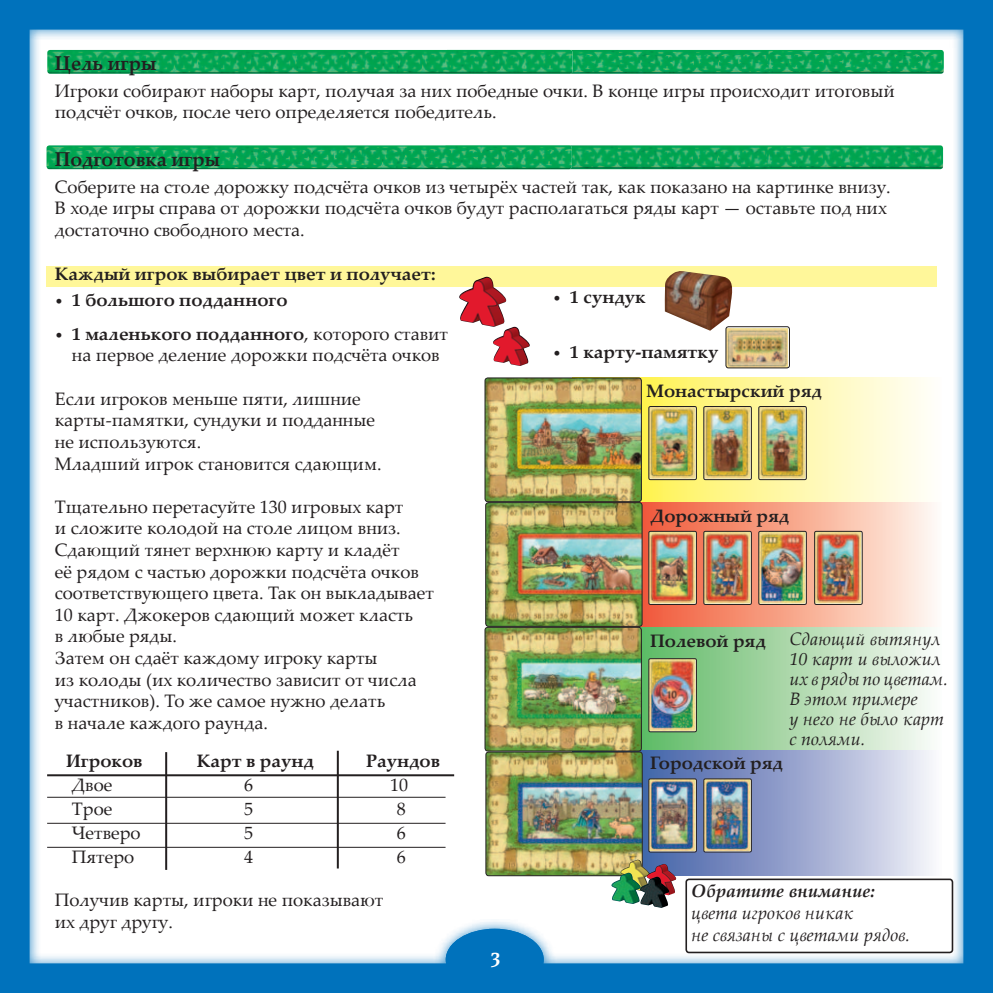
<style>
.page{position:relative;width:993px;height:993px;background:#fff}
.page>*{position:absolute;margin:0;border:0;box-sizing:border-box;transform-origin:0 0}
.t1{font:700 20px "Palatino Linotype";color:#231f20;scale:.95 1}
.t2{font:700 20px "Mirandolina";color:#fff}
.t3{font:18px/21.6px "Palatino Linotype";color:#231f20}
.t4{font:700 18px "Palatino Linotype";color:#231f20}
.t5{font:italic 18px/20px "Palatino Linotype";color:#231f20}
.t6{font:italic 700 18px "Palatino Linotype";color:#231f20}
.s1{font-weight:400;font-size:14px}
.s2{font-size:14px}
.s3{font-weight:700}
</style>
<div class="page">
<div style="left:0;top:0;width:992px;height:992px;background:#0072bc"></div>
<div style="left:29px;top:29px;width:934px;height:936px;background:#0072bc;opacity:.87"></div>
<div style="left:46px;top:266px;width:890px;height:20px;background:#fff79a"></div>
<img style="left:571px;top:145px;width:371px;height:24px">
<img style="left:46px;top:145px;width:525px;height:24px">
<img style="left:572px;top:50px;width:371px;height:24px">
<img style="left:47px;top:50px;width:525px;height:24px">
<svg style="left:642px;top:502px;width:298px;height:124px;background:#f3b19d"></svg>
<svg style="left:640px;top:377px;width:300px;height:124px;background:#fcf6b6"></svg>
<svg style="left:642px;top:626px;width:298px;height:124px;background:#b3dab2"></svg>
<svg style="left:642px;top:750px;width:298px;height:125px;background:#a6b1d3"></svg>
<div style="left:685px;top:878px;width:267px;height:74px;border:2px solid #231f20;border-radius:3px"></div>
<hr style="left:47px;top:774px;width:407px;height:2px;background:#231f20">
<hr style="left:165px;top:751px;width:2px;height:118px;background:#231f20">
<hr style="left:337px;top:750px;width:2px;height:118px;background:#231f20">
<hr style="left:47px;top:796px;width:398px;height:1px;background:#231f20">
<hr style="left:47px;top:822px;width:398px;height:1px;background:#231f20">
<hr style="left:47px;top:846px;width:398px;height:1px;background:#231f20">
<img style="left:458px;top:276px;width:48px;height:51px">
<img style="left:492px;top:326px;width:38px;height:40px">
<img style="left:725px;top:328px;width:62px;height:40px">
<div style="left:725px;top:326px;width:64px;height:42px;border:1px solid #231f20;border-radius:3px"></div>
<img style="left:485px;top:378px;width:157px;height:497px">
<div style="left:484px;top:377px;width:157px;height:125px;border:1px solid #231f20;border-radius:3px"></div>
<img style="left:485px;top:502px;width:157px;height:124px;border-radius:3px">
<div style="left:485px;top:502px;width:157px;height:124px;border:1px solid #231f20;border-radius:3px"></div>
<img style="left:485px;top:627px;width:156px;height:123px;border-radius:3px">
<div style="left:484px;top:626px;width:157px;height:125px;border:1px solid #231f20;border-radius:3px"></div>
<img style="left:485px;top:751px;width:157px;height:124px;border-radius:3px">
<div style="left:485px;top:751px;width:157px;height:124px;border:1px solid #231f20;border-radius:3px"></div>
<img style="left:619px;top:859px;width:30px;height:17px">
<img style="left:610px;top:872px;width:30px;height:31px">
<img style="left:646px;top:863px;width:30px;height:31px">
<img style="left:639px;top:876px;width:30px;height:31px">
<img style="left:664px;top:271px;width:69px;height:59px">
<img style="left:650px;top:408px;width:44px;height:70px">
<div style="left:648px;top:406px;width:48px;height:74px;border:1px solid #231f20;border-radius:2px"></div>
<img style="left:705px;top:408px;width:44px;height:70px">
<div style="left:703px;top:406px;width:48px;height:74px;border:1px solid #231f20;border-radius:2px"></div>
<img style="left:760px;top:408px;width:44px;height:70px">
<div style="left:758px;top:406px;width:48px;height:74px;border:1px solid #231f20;border-radius:2px"></div>
<img style="left:650px;top:533px;width:44px;height:69px">
<div style="left:648px;top:531px;width:48px;height:73px;border:1px solid #231f20;border-radius:2px"></div>
<img style="left:705px;top:533px;width:44px;height:69px">
<div style="left:703px;top:531px;width:48px;height:73px;border:1px solid #231f20;border-radius:2px"></div>
<img style="left:760px;top:533px;width:44px;height:69px">
<div style="left:758px;top:531px;width:48px;height:73px;border:1px solid #231f20;border-radius:2px"></div>
<img style="left:816px;top:533px;width:44px;height:69px">
<div style="left:814px;top:531px;width:48px;height:73px;border:1px solid #231f20;border-radius:2px"></div>
<img style="left:650px;top:660px;width:44px;height:69px">
<div style="left:648px;top:658px;width:48px;height:73px;border:1px solid #231f20;border-radius:2px"></div>
<img style="left:650px;top:780px;width:44px;height:70px">
<div style="left:648px;top:778px;width:48px;height:74px;border:1px solid #231f20;border-radius:2px"></div>
<img style="left:705px;top:780px;width:44px;height:70px">
<div style="left:703px;top:778px;width:48px;height:74px;border:1px solid #231f20;border-radius:2px"></div>
<p class="t1" style="left:55px;top:48px;width:108px">Цель игры</p>
<p class="t3" style="left:55px;top:79px;width:841px">Игроки собирают наборы карт, получая за них победные очки. В конце игры происходит итоговый подсчёт очков, после чего определяется победитель.</p>
<p class="t1" style="left:55px;top:144px;width:175px">Подготовка игры</p>
<p class="t3" style="left:55px;top:175px;width:837px">Соберите на столе дорожку подсчёта очков из четырёх частей так, как показано на картинке внизу.<br>В ходе игры справа от дорожки подсчёта очков будут располагаться ряды карт — оставьте под них достаточно свободного места.</p>
<p class="t4" style="left:55px;top:261px;width:382px">Каждый игрок выбирает цвет и получает:</p>
<p class="t4" style="left:55px;top:287px;width:234px"><span class="s1">•</span> 1 большого подданного</p>
<p class="t3" style="left:55px;top:322px;width:394px;text-align:center"><span class="s2">•</span> <span class="s3">1 маленького подданного</span>, которого ставит на первое деление дорожки подсчёта очков</p>
<p class="t3" style="left:55px;top:387px;width:328px">Если игроков меньше пяти, лишние карты-памятки, сундуки и подданные не используются.<br>Младший игрок становится сдающим.</p>
<p class="t3" style="left:55px;top:495px;width:380px">Тщательно перетасуйте 130 игровых карт<br>и сложите колодой на столе лицом вниз.<br>Сдающий тянет верхнюю карту и кладёт<br>её рядом с частью дорожки подсчёта очков соответствующего цвета. Так он выкладывает 10 карт. Джокеров сдающий может класть<br>в любые ряды.<br>Затем он сдаёт каждому игроку карты<br>из колоды (их количество зависит от числа участников). То же самое нужно делать<br>в начале каждого раунда.</p>
<p class="t4" style="left:66px;top:747px;width:78px">Игроков</p>
<p class="t4" style="left:197px;top:747px;width:119px">Карт в раунд</p>
<p class="t4" style="left:366px;top:747px;width:75px">Раундов</p>
<p class="t3" style="left:72px;top:773px;width:42px">Двое</p>
<p class="t3" style="left:244px;top:773px;width:10px">6</p>
<p class="t3" style="left:390px;top:773px;width:19px">10</p>
<p class="t3" style="left:72px;top:797px;width:42px">Трое</p>
<p class="t3" style="left:244px;top:797px;width:10px">5</p>
<p class="t3" style="left:397px;top:797px;width:10px">8</p>
<p class="t3" style="left:72px;top:821px;width:70px">Четверо</p>
<p class="t3" style="left:244px;top:821px;width:10px">5</p>
<p class="t3" style="left:397px;top:821px;width:10px">6</p>
<p class="t3" style="left:72px;top:845px;width:64px">Пятеро</p>
<p class="t3" style="left:244px;top:845px;width:10px">4</p>
<p class="t3" style="left:397px;top:845px;width:10px">6</p>
<p class="t3" style="left:55px;top:888px;width:330px">Получив карты, игроки не показывают их друг другу.</p>
<p class="t4" style="left:552px;top:283px;width:94px"><span class="s1">•</span> 1 сундук</p>
<p class="t4" style="left:552px;top:339px;width:167px"><span class="s1">•</span> 1 карту-памятку</p>
<p class="t4" style="left:646px;top:378px;width:177px">Монастырский ряд</p>
<p class="t4" style="left:650px;top:503px;width:141px">Дорожный ряд</p>
<p class="t5" style="left:789px;top:628px;width:160px">Сдающий вытянул<br>10 карт и выложил их в ряды по цветам.<br>В этом примере<br>у него не было карт с полями.</p>
<p class="t4" style="left:650px;top:627px;width:117px">Полевой ряд</p>
<p class="t4" style="left:650px;top:750px;width:135px">Городской ряд</p>
<p class="t6" style="left:690px;top:878px;width:185px">Обратите внимание:</p>
<p class="t5" style="left:690px;top:901px;width:220px;line-height:21.6px">цвета игроков никак<br>не связаны с цветами рядов.</p>
<p class="t2" style="left:490px;top:947px;width:12px">3</p>
</div>
